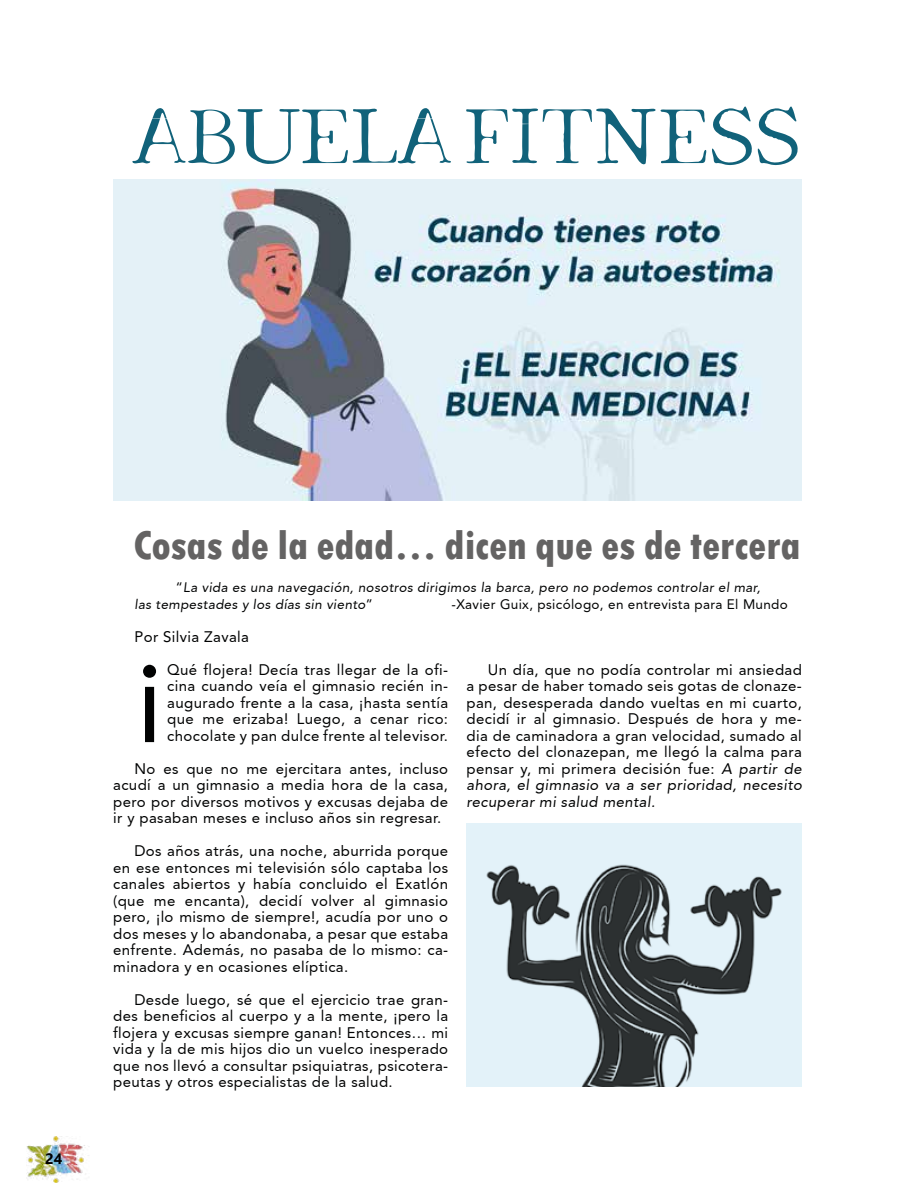
<style>
.page{position:relative;width:915px;height:1191px;background:#fff}
.page>*{position:absolute;margin:0;border:0;box-sizing:border-box;transform-origin:0 0}
.t1{font:italic 108.15px "Avenir";color:#010202}
.t2{font:75px "Dark&Black";letter-spacing:.025em;color:#11627a}
.t3{font:800 condensed 42px "Tw Cen";color:#646363}
.t4{font:italic 15px/16.5px "Avenir";letter-spacing:.025em;color:#010202;text-align:justify}
.t5{font:700 15px "Segoe UI";color:#000}
.t6{font:italic 13.5px/16.5px "Avenir";letter-spacing:.025em;color:#010202}
</style>
<div class="page">
<img style="left:113px;top:179px;width:688px;height:322px">
<img style="left:466px;top:823px;width:335px;height:263px">
<img style="left:26px;top:1136px;width:63px;height:46px">
<h2 class="t2" style="left:133px;top:90px;width:668px">ABUELA FITNESS</h2>
<p class="t5" style="left:45px;top:1144px;width:19px">24</p>
<h3 class="t3" style="left:133px;top:520px;width:668px">Cosas de la edad… dicen que es de tercera</h3>
<p class="t6" style="left:134px;top:579px;width:629px;text-indent:41px">“La vida es una navegación, nosotros dirigimos la barca, pero no podemos controlar el mar, las tempestades y los días sin viento”</p>
<p class="t6" style="left:451px;top:595px;width:338px">-Xavier Guix, psicólogo, en entrevista para El Mundo</p>
<p class="t4" style="left:134px;top:628px;width:116px">Por Silvia Zavala</p>
<h1 class="t1" style="left:134px;top:617px;width:32px">¡</h1>
<p class="t4" style="left:167px;top:661px;width:282px">Qué flojera! Decía tras llegar de la ofi&shy;cina cuando veía el gimnasio recién in&shy;augurado frente a la casa, ¡hasta sentía que me erizaba! Luego, a cenar rico: chocolate y pan dulce frente al televisor.</p>
<p class="t4" style="left:113px;top:760px;width:336px;text-indent:21px">No es que no me ejercitara antes, incluso acudí a un gimnasio a media hora de la casa, pero por diversos motivos y excusas dejaba de ir y pasaban meses e incluso años sin regresar.</p>
<p class="t4" style="left:113px;top:842px;width:336px;text-indent:21px">Dos años atrás, una noche, aburrida porque en ese entonces mi televisión sólo captaba los canales abiertos y había concluido el Exatlón (que me encanta), decidí volver al gimnasio pero, ¡lo mismo de siempre!, acudía por uno o dos meses y lo abandonaba, a pesar que estaba enfrente. Además, no pasaba de lo mismo: ca&shy;minadora y en ocasiones elíptica.</p>
<p class="t4" style="left:113px;top:991px;width:336px;text-indent:21px">Desde luego, sé que el ejercicio trae gran&shy;des beneficios al cuerpo y a la mente, ¡pero la flojera y excusas siempre ganan! Entonces… mi vida y la de mis hijos dio un vuelco inesperado que nos llevó a consultar psiquiatras, psicotera&shy;peutas y otros especialistas de la salud.</p>
<p class="t4" style="left:466px;top:661px;width:339px;text-align:left;text-indent:21px">Un día, que no podía controlar mi ansiedad a pesar de haber tomado seis gotas de clonaze&shy;pan, desesperada dando vueltas en mi cuarto, decidí ir al gimnasio. Después de hora y me&shy;dia de caminadora a gran velocidad, sumado al efecto del clonazepan, me llegó la calma para pensar y, mi primera decisión fue: A partir de ahora, el gimnasio va a ser prioridad, necesito recuperar mi salud mental.</p>
</div>
